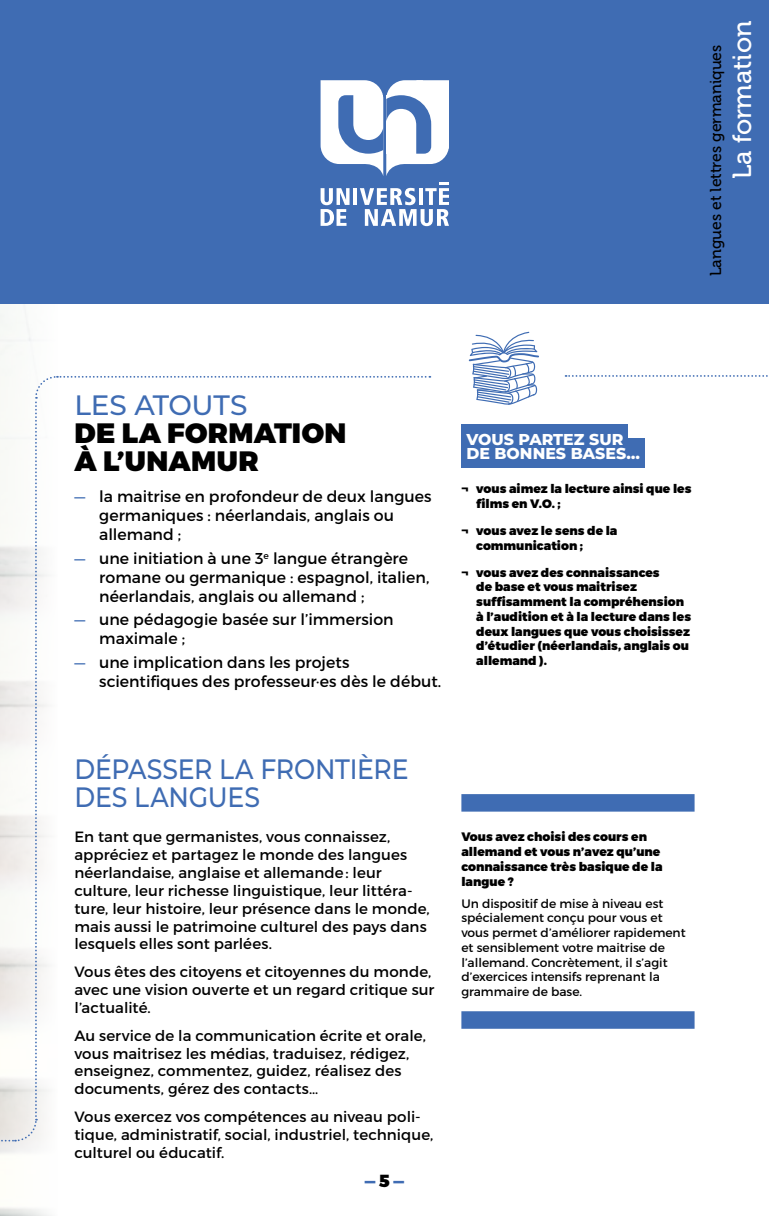
<style>
.page{position:relative;width:769px;height:1216px;background:#fff}
.page>*{position:absolute;margin:0;border:0;box-sizing:border-box;transform-origin:0 0}
.t1{font:500 28px/28px "Montserrat";letter-spacing:-.005em;color:#3f6cb3;scale:.9 1}
.t2{font:900 28px/28px "Montserrat";letter-spacing:.015em;color:#000}
.t3{font:500 28px "Montserrat";letter-spacing:-.005em;color:#3f6cb3}
.t4{font:26.25px "Museo 500";color:#fff}
.t5{font:900 17.5px "Montserrat";color:#3f6cb3}
.t6{font:15.75px/18.9px "Montserrat";letter-spacing:.005em;color:#000}
.t7{font:15.75px "Museo 500";color:#000}
.t8{font:800 15.75px/14px "Montserrat";color:#fff}
.t9{font:14.88px/17.8px "Montserrat";letter-spacing:.005em;color:#000}
.t10{font:900 12.25px/14.7px "Montserrat";color:#000}
.t11{font:12.25px/14.7px "Montserrat";color:#000}
.s1{color:#3f6cb3}
.s2{color:#000}
</style>
<div class="page">
<div style="left:0;top:0;width:769px;height:304px;background:#3f6cb3"></div>
<hr style="left:353px;top:188px;width:4px;height:17px;background:#fff">
<svg style="left:321px;top:188px;width:29px;height:38px"></svg>
<svg style="left:360px;top:182px;width:89px;height:44px"></svg>
<svg style="left:321px;top:80px;width:128px;height:96px"></svg>
<div style="left:461px;top:424px;width:167px;height:29px;background:#3f6cb3"></div>
<div style="left:461px;top:438px;width:184px;height:29px;background:#3f6cb3"></div>
<div style="left:461px;top:794px;width:233px;height:17px;background:#3f6cb3"></div>
<div style="left:461px;top:1011px;width:233px;height:17px;background:#3f6cb3"></div>
<svg style="left:469px;top:332px;width:70px;height:73px"></svg>
<svg style="left:0;top:375px;width:430px;height:767px"></svg>
<svg style="left:566px;top:375px;width:202px;height:2px"></svg>
<h2 class="t4" style="left:728px;top:179px;width:160px;rotate:-90deg">La formation</h2>
<p class="t7" style="left:707px;top:276px;width:233px;rotate:-90deg">Langues et lettres germaniques</p>
<h1 class="t3" style="left:74px;top:385px;width:175px">LES ATOUTS</h1>
<h1 class="t2" style="left:75px;top:420px;width:273px">DE LA FORMATION<br>À L’UNAMUR</h1>
<p class="t6" style="left:99px;top:487px;width:334px;text-indent:-25px"><span class="s1">—</span> la maitrise en profondeur de deux langues germaniques : néerlandais, anglais ou allemand ;</p>
<p class="t6" style="left:99px;top:548px;width:332px;text-indent:-25px"><span class="s1">—</span> une initiation à une 3<sup>e</sup> langue étrangère romane ou germanique : espagnol, italien, néerlandais, anglais ou allemand ;</p>
<p class="t6" style="left:99px;top:610px;width:296px;text-indent:-25px"><span class="s1">—</span> une pédagogie basée sur l’immersion maximale ;</p>
<p class="t6" style="left:99px;top:653px;width:344px;text-indent:-25px"><span class="s1">—</span> une implication dans les projets scientifiques des professeur·es dès le début .</p>
<p class="t8" style="left:466px;top:431px;width:175px">VOUS PARTEZ SUR<br>DE BONNES BASES…</p>
<p class="t10" style="left:476px;top:482px;width:217px;text-indent:-15px">¬ vous aimez la lecture ainsi que les films en V.O. ;</p>
<p class="t10" style="left:476px;top:523px;width:143px;text-indent:-15px">¬ vous avez le sens de la communication ;</p>
<p class="t10" style="left:476px;top:565px;width:216px;text-indent:-15px">¬ vous avez des connaissances<br>de base et vous maitrisez suffisamment la compréhension à l’audition et à la lecture dans les deux langues que vous choisissez d’étudier (néerlandais, anglais ou allemand ).</p>
<h1 class="t1" style="left:74px;top:754px;width:373px">DÉPASSER LA FRONTIÈRE<br>DES LANGUES</h1>
<p class="t9" style="left:74px;top:828px;width:357px">En tant que germanistes, vous connaissez, appréciez et partagez le monde des langues néerlandaise, anglaise et allemande: leur culture, leur richesse linguistique, leur littéra&shy;ture, leur histoire, leur présence dans le monde, mais aussi le patrimoine culturel des pays dans lesquels elles sont parlées.</p>
<p class="t9" style="left:74px;top:962px;width:362px">Vous êtes des citoyens et citoyennes du monde, avec une vision ouverte et un regard critique sur l’actualité.</p>
<p class="t9" style="left:74px;top:1026px;width:353px">Au service de la communication écrite et orale, vous maitrisez les médias, traduisez, rédigez, enseignez, commentez, guidez, réalisez des documents, gérez des contacts…</p>
<p class="t9" style="left:74px;top:1107px;width:360px">Vous exercez vos compétences au niveau poli&shy;tique, administratif, social, industriel, technique, culturel ou éducatif.</p>
<p class="t5" style="left:365px;top:1169px;width:41px">—<span class="s2">5</span>—</p>
<p class="t10" style="left:461px;top:830px;width:203px">Vous avez choisi des cours en allemand et vous n’avez qu’une connaissance très basique de la langue ?</p>
<p class="t11" style="left:461px;top:896px;width:226px">Un dispositif de mise à niveau est spécialement conçu pour vous et vous permet d’améliorer rapidement et sensiblement votre maitrise de l’allemand. Concrètement, il s’agit d’exercices intensifs reprenant la grammaire de base.</p>
</div>
